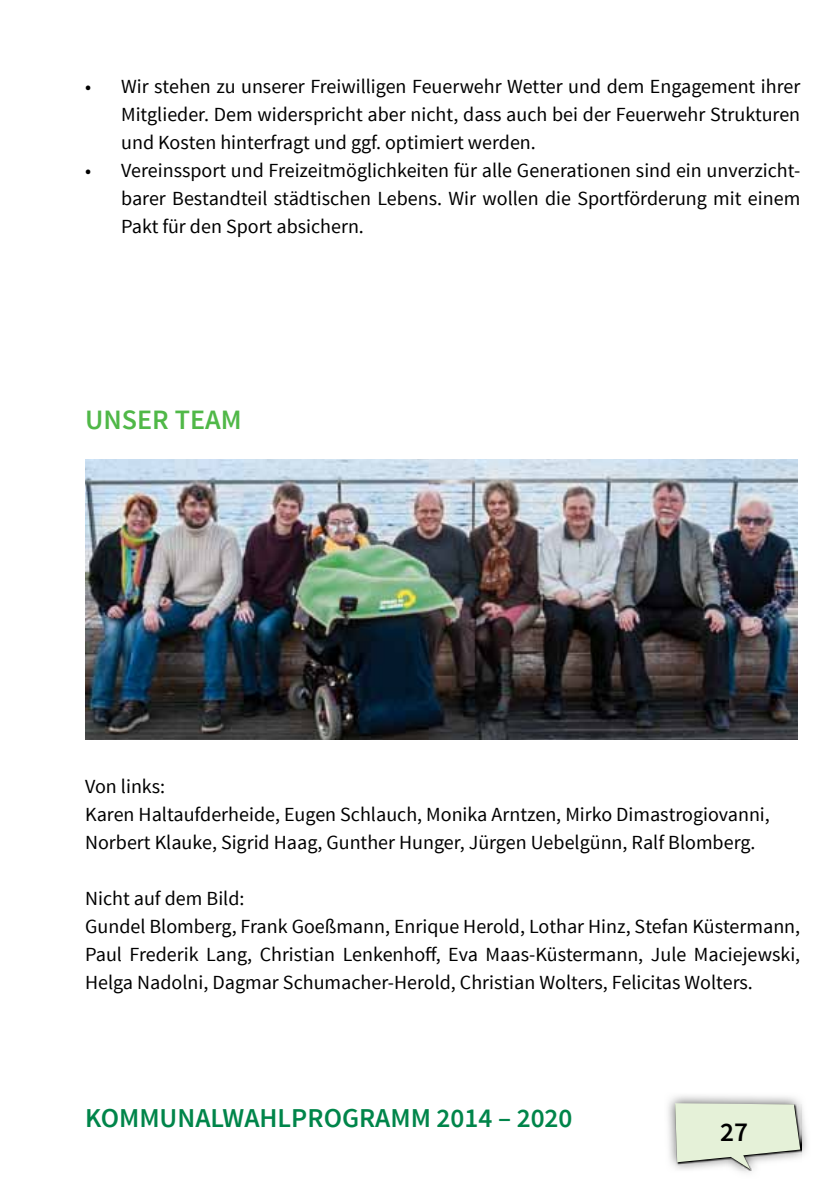
<style>
.page{position:relative;width:840px;height:1191px;background:#fff}
.page>*{position:absolute;margin:0;border:0;box-sizing:border-box;transform-origin:0 0}
.t1{font:600 28px "Source Sans Pro";color:#50b848}
.t2{font:600 27.2px "Source Sans Pro";color:#00854a}
.t3{font:600 27.2px "Source Sans Pro";color:#000}
.t4{font:20px/28px "Source Sans Pro";color:#000;text-align:justify}
</style>
<div class="page">
<img style="left:668px;top:1095px;width:139px;height:78px">
<img style="left:675px;top:1104px;width:125px;height:66px">
<svg style="left:674px;top:1103px;width:125px;height:66px;background:#dde6d2"></svg>
<img style="left:85px;top:459px;width:712px;height:280px">
<p class="t4" style="left:121px;top:73px;width:680px;text-indent:-36px">• Wir stehen zu unserer Freiwilligen Feuerwehr Wetter und dem Engagement ihrer Mitglieder. Dem widerspricht aber nicht, dass auch bei der Feuerwehr Strukturen und Kosten hinterfragt und ggf. optimiert werden.</p>
<p class="t4" style="left:121px;top:157px;width:680px;text-indent:-36px">• Vereinssport und Freizeitmöglichkeiten für alle Generationen sind ein unverzicht&shy;barer Bestandteil städtischen Lebens. Wir wollen die Sportförderung mit einem Pakt für den Sport absichern.</p>
<h1 class="t1" style="left:85px;top:402px;width:158px">UNSER TEAM</h1>
<p class="t4" style="left:85px;top:773px;width:685px;text-align:left">Von links:<br>Karen Haltaufderheide, Eugen Schlauch, Monika Arntzen, Mirko Dimastrogiovanni,<br>Norbert Klauke, Sigrid Haag, Gunther Hunger, Jürgen Uebelgünn, Ralf Blomberg.</p>
<p class="t4" style="left:85px;top:885px;width:716px;text-align:left">Nicht auf dem Bild:<br>Gundel Blomberg, Frank Goeßmann, Enrique Herold, Lothar Hinz, Stefan Küstermann, Paul Frederik Lang, Christian Lenkenhoff, Eva Maas-Küstermann, Jule Maciejewski, Helga Nadolni, Dagmar Schumacher-Herold, Christian Wolters, Felicitas Wolters.</p>
<h2 class="t2" style="left:85px;top:1101px;width:488px">KOMMUNALWAHLPROGRAMM 2014 – 2020</h2>
<h2 class="t3" style="left:719px;top:1114px;width:29px">27</h2>
</div>
